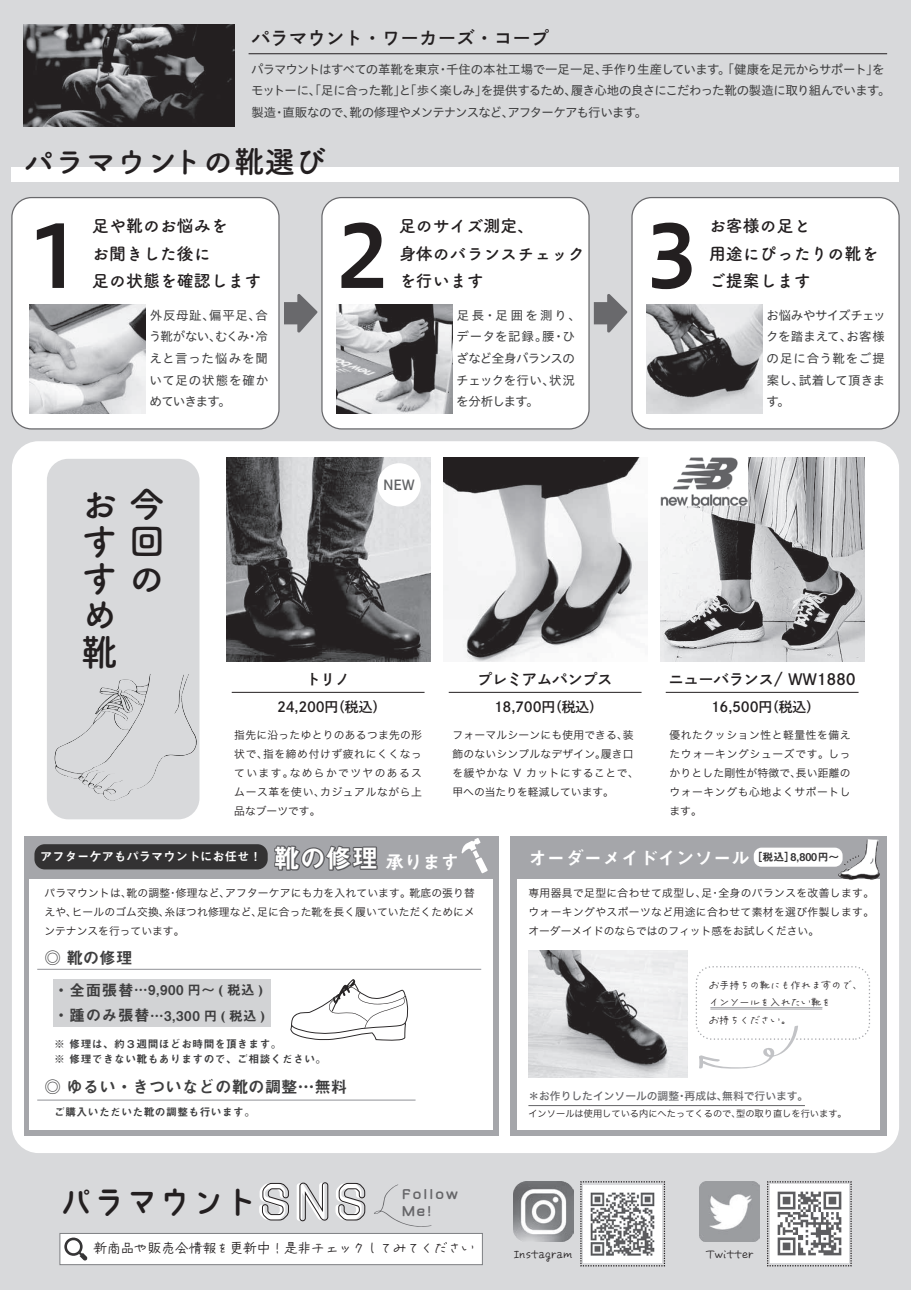
<style>
.page{position:relative;width:911px;height:1290px;background:#d8d9db}
.page>*{position:absolute;margin:0;border:0;box-sizing:border-box;transform-origin:0 0}
.t1{font:85.25px "Hiragino UD Sans Std N W6";color:#231f20}
.t2{font:50.12px "TA kokoro no 2";color:#fff}
.t3{font:36.88px/36.9px "Tsuku A Rd Gothic Std B";color:#231f20}
.t4{font:32.88px "TA kokoro no 2";color:#231f20}
.t5{font:30.75px "Tsuku A Rd Gothic Std B";color:#231f20}
.t6{font:26.12px "Midashi Go Pro MB31";color:#fff}
.t7{font:18.62px "Shuei Go Gin Std B";color:#231f20}
.t8{font:18.5px "Midashi Go Pro MB31";color:#fff}
.t9{font:16.88px/27.6px "Tsuku A Rd Gothic Std B";color:#231f20}
.t10{font:16.5px "Midashi Go Pr 5 MB31";color:#3e3e3f}
.t11{font:15.38px "Shuei Go Gin Std B";letter-spacing:-.02em;color:#231f20}
.t12{font:13.88px "Shuei Go Gin Std B";letter-spacing:-.015em;color:#231f20}
.t13{font:13.75px "Shuei Go Gin Std B";color:#606264}
.t14{font:13.62px "VDL Pen Letter Medium";color:#231f20}
.t15{font:13.62px/16.4px "TA kokoro no 2";color:#656568;scale:1.13 1}
.t16{font:13.5px "Midashi Go Pr 5 MB31";letter-spacing:.04em;color:#3e3e3f}
.t17{font:12.38px/21.8px "Hiragino UD Sans Std N W4";letter-spacing:-.045em;color:#3e3e3f}
.t18{font:12.38px/21.8px "Hiragino UD Sans Std N W4";letter-spacing:-.025em;color:#3e3e3f;text-align:justify}
.t19{font:12.25px "Midashi Go Pro MB31";color:#fff}
.t20{font:12px "VDL Pen Letter Medium";color:#231f20}
.t21{font:10.75px/18.9px "Hira Kaku Std W3";letter-spacing:.02em;color:#231f20;text-align:justify}
.t22{font:10.75px/15.4px "Midashi Go Pr 5 MB31";letter-spacing:.04em;color:#3e3e3f}
.t23{font:10.75px "Hira Kaku Std W5";color:#646467}
.t24{font:10.75px "Midashi Go Pro MB31";color:#333233}
.t25{font:10.25px/17.5px "VDL Pen Letter Medium";color:#231f20}
.t26{font:9.25px "Hira Kaku Std W3";color:#231f20}
.s1{font-size:15.5px}
</style>
<div class="page">
<div style="left:12px;top:441px;width:887px;height:712px;background:#fff;border-radius:27px"></div>
<div style="left:12px;top:167px;width:887px;height:14px;background:#fff"></div>
<div style="left:510px;top:836px;width:377px;height:299px;background:#a5a6aa"></div>
<div style="left:753px;top:847px;width:89px;height:20px;background:#fff;border-radius:8px"></div>
<svg style="left:262px;top:1182px;width:27px;height:39px"></svg>
<svg style="left:299px;top:1182px;width:30px;height:40px"></svg>
<svg style="left:338px;top:1182px;width:28px;height:39px"></svg>
<svg style="left:580px;top:1181px;width:85px;height:86px"></svg>
<img style="left:584px;top:1185px;width:77px;height:77px">
<img style="left:700px;top:1182px;width:60px;height:60px">
<svg style="left:767px;top:1181px;width:85px;height:86px;background:#c5c5c6"></svg>
<img style="left:513px;top:1182px;width:60px;height:60px">
<div style="left:59px;top:1233px;width:424px;height:32px;background:#fff;border:1px solid #7e8083"></div>
<svg style="left:64px;top:1237px;width:23px;height:23px"></svg>
<svg style="left:374px;top:1184px;width:58px;height:43px"></svg>
<img style="left:24px;top:24px;width:210px;height:102px">
<hr style="left:248px;top:53px;width:639px;height:1px;background:#231f20">
<div style="left:24px;top:836px;width:474px;height:299px;background:#a5a6aa"></div>
<div style="left:30px;top:879px;width:463px;height:250px;background:#fff"></div>
<div style="left:53px;top:979px;width:218px;height:48px;background:#d2d3d5"></div>
<hr style="left:37px;top:969px;width:444px;height:1px;background:#a6a7ab">
<hr style="left:37px;top:1099px;width:378px;height:2px;background:#a6a7ab">
<svg style="left:290px;top:979px;width:119px;height:61px"></svg>
<svg style="left:274px;top:845px;width:104px;height:26px"></svg>
<svg style="left:461px;top:838px;width:27px;height:35px"></svg>
<div style="left:34px;top:844px;width:234px;height:25px;background:#333233;border-radius:10px"></div>
<div style="left:517px;top:879px;width:363px;height:250px;background:#fff"></div>
<img style="left:528px;top:950px;width:159px;height:127px">
<div style="left:695px;top:966px;width:175px;height:74px;border:1px dashed #a2a3a7;border-radius:16px"></div>
<svg style="left:698px;top:1025px;width:100px;height:44px"></svg>
<hr style="left:710px;top:1007px;width:112px;height:1px;background:#a2a3a7">
<hr style="left:710px;top:1009px;width:112px;height:1px;background:#a2a3a7">
<hr style="left:528px;top:1105px;width:277px;height:1px;background:#646467">
<img style="left:837px;top:839px;width:43px;height:41px">
<img style="left:443px;top:458px;width:204px;height:203px">
<hr style="left:449px;top:692px;width:192px;height:1px;background:#231f20">
<img style="left:226px;top:458px;width:204px;height:203px">
<hr style="left:232px;top:692px;width:192px;height:1px;background:#231f20">
<img style="left:660px;top:458px;width:204px;height:203px">
<hr style="left:665px;top:692px;width:193px;height:1px;background:#231f20">
<div style="left:47px;top:459px;width:152px;height:360px;background:#d8d9db;border-radius:21px"></div>
<img style="left:660px;top:458px;width:87px;height:48px">
<svg style="left:284px;top:294px;width:33px;height:39px"></svg>
<svg style="left:594px;top:294px;width:33px;height:39px"></svg>
<div style="left:12px;top:198px;width:267px;height:231px;background:#fff;border-radius:20px"></div>
<div style="left:11px;top:197px;width:268px;height:232px;border:1px solid #69696c;border-radius:20px"></div>
<div style="left:322px;top:198px;width:267px;height:231px;background:#fff;border-radius:20px"></div>
<div style="left:321px;top:197px;width:268px;height:232px;border:1px solid #69696c;border-radius:20px"></div>
<div style="left:632px;top:198px;width:267px;height:231px;background:#fff;border-radius:20px"></div>
<div style="left:631px;top:197px;width:268px;height:232px;border:1px solid #69696c;border-radius:20px"></div>
<img style="left:29px;top:304px;width:117px;height:110px">
<img style="left:646px;top:304px;width:116px;height:110px">
<img style="left:336px;top:304px;width:116px;height:110px">
<img style="left:55px;top:675px;width:95px;height:98px">
<div style="left:377px;top:463px;width:44px;height:43px;background:#fff;border-radius:50%"></div>
<h3 class="t7" style="left:251px;top:25px;width:300px">パラマウント・ワーカーズ・コープ</h3>
<p class="t17" style="left:251px;top:57px;width:641px">パラマウントはすべての革靴を東京・千住の本社工場で一足一足、手作り生産しています。「健康を足元からサポート」をモットーに、「足に合った靴」と「歩く楽しみ」を提供するため、履き心地の良さにこだわった靴の製造に取り組んでいます。製造・直販なので、靴の修理やメンテナンスなど、アフターケアも行います。</p>
<h3 class="t5" style="left:24px;top:137px;width:304px">パラマウントの靴選び</h3>
<h1 class="t1" style="left:29px;top:191px;width:53px">1</h1>
<h3 class="t9" style="left:92px;top:211px;width:137px">足や靴のお悩みをお聞きした後に</h3>
<h3 class="t9" style="left:92px;top:266px;width:171px">足の状態を確認します</h3>
<p class="t18" style="left:149px;top:303px;width:121px">外反母趾、偏平足、合う靴がない、むくみ・冷えと言った悩みを聞いて足の状態を確かめていきます。</p>
<h1 class="t1" style="left:336px;top:191px;width:53px">2</h1>
<h3 class="t9" style="left:399px;top:211px;width:188px">足のサイズ測定、<br>身体のバランスチェック</h3>
<h3 class="t9" style="left:399px;top:266px;width:86px">を行います</h3>
<p class="t18" style="left:456px;top:303px;width:126px;text-align:left">足長・足囲を測り、データを記録。腰・ひざなど全身バランスのチェックを行い、状況を分析します。</p>
<h1 class="t1" style="left:646px;top:191px;width:53px">3</h1>
<h3 class="t9" style="left:709px;top:211px;width:171px">お客様の足と<br>用途にぴったりの靴を</h3>
<h3 class="t9" style="left:709px;top:266px;width:103px">ご提案します</h3>
<p class="t18" style="left:766px;top:303px;width:121px">お悩みやサイズチェックを踏まえて、お客様の足に合う靴をご提案し、試着して頂きます。</p>
<h3 class="t3" style="left:81px;top:484px;width:84px">お今す回すのめ<br>靴</h3>
<p class="t13" style="left:383px;top:476px;width:33px">NEW</p>
<h3 class="t11" style="left:306px;top:669px;width:46px">トリノ</h3>
<p class="t12" style="left:277px;top:697px;width:111px">24,200円（税込）</p>
<p class="t21" style="left:234px;top:726px;width:189px">指先に沿ったゆとりのあるつま先の形状で、指を締め付けず疲れにくくなっています。なめらかでツヤのあるスムース革を使い、カジュアルながら上品なブーツです。</p>
<h3 class="t11" style="left:477px;top:669px;width:137px">プレミアムパンプス</h3>
<p class="t12" style="left:494px;top:697px;width:111px">18,700円（税込）</p>
<p class="t21" style="left:452px;top:726px;width:188px;text-align:left">フォーマルシーンにも使用できる、装飾のないシンプルなデザイン。履き口を緩やかな V カットにすることで、甲への当たりを軽減しています。</p>
<h3 class="t11" style="left:668px;top:669px;width:189px">ニューバランス/ WW1880</h3>
<p class="t12" style="left:711px;top:697px;width:111px">16,500円（税込）</p>
<p class="t21" style="left:669px;top:726px;width:183px">優れたクッション性と軽量性を備えたウォーキングシューズです。しっかりとした剛性が特徴で、長い距離のウォーキングも心地よくサポートします。</p>
<h3 class="t6" style="left:274px;top:837px;width:106px">靴の修理</h3>
<p class="t19" style="left:40px;top:847px;width:223px">アフターケアもパラマウントにお任せ！</p>
<h3 class="t8" style="left:385px;top:847px;width:75px">承ります</h3>
<h3 class="t8" style="left:528px;top:843px;width:223px">オーダーメイドインソール</h3>
<p class="t21" style="left:528px;top:883px;width:347px">専用器具で足型に合わせて成型し、足・全身のバランスを改善します。ウォーキングやスポーツなど用途に合わせて素材を選び作製します。オーダーメイドのならではのフィット感をお試しください。</p>
<p class="t24" style="left:752px;top:848px;width:89px">［税込］8,800円～</p>
<p class="t21" style="left:44px;top:883px;width:432px">パラマウントは、靴の調整・修理など、アフターケアにも力を入れています。靴底の張り替えや、ヒールのゴム交換、糸ほつれ修理など、足に合った靴を長く履いていただくためにメンテナンスを行っています。</p>
<h3 class="t10" style="left:44px;top:944px;width:90px">◎ 靴の修理</h3>
<p class="t16" style="left:53px;top:979px;width:211px"><span class="s1">・全面張替</span>…9,900 円～ ( 税込 )</p>
<p class="t16" style="left:53px;top:1004px;width:213px"><span class="s1">・踵のみ張替</span>…3,300 円 ( 税込 )</p>
<p class="t22" style="left:54px;top:1035px;width:274px">※ 修理は、約３週間ほどお時間を頂きます。<br>※ 修理できない靴もありますので、ご相談ください。</p>
<h3 class="t10" style="left:44px;top:1073px;width:304px">◎ ゆるい・きついなどの靴の調整…無料</h3>
<p class="t22" style="left:54px;top:1104px;width:202px">ご購入いただいた靴の調整も行います。</p>
<h2 class="t2" style="left:254px;top:1176px;width:114px">SNS</h2>
<p class="t15" style="left:401px;top:1187px;width:53px">Follow<br>Me!</p>
<h3 class="t4" style="left:60px;top:1185px;width:199px">パラマウント</h3>
<p class="t14" style="left:93px;top:1238px;width:382px">新商品や販売会情報を更新中！是非チェックしてみてください</p>
<p class="t25" style="left:709px;top:975px;width:155px">お手持ちの靴にも作れますので、インソールを入れたい靴を<br>お持ちください。</p>
<p class="t23" style="left:528px;top:1087px;width:281px">＊お作りしたインソールの調整・再成は、無料で行います。</p>
<p class="t26" style="left:528px;top:1107px;width:320px">インソールは使用している内にへたってくるので、型の取り直しを行います。</p>
<p class="t20" style="left:514px;top:1246px;width:60px">Instagram</p>
<p class="t20" style="left:706px;top:1246px;width:49px">Twitter</p>
</div>
